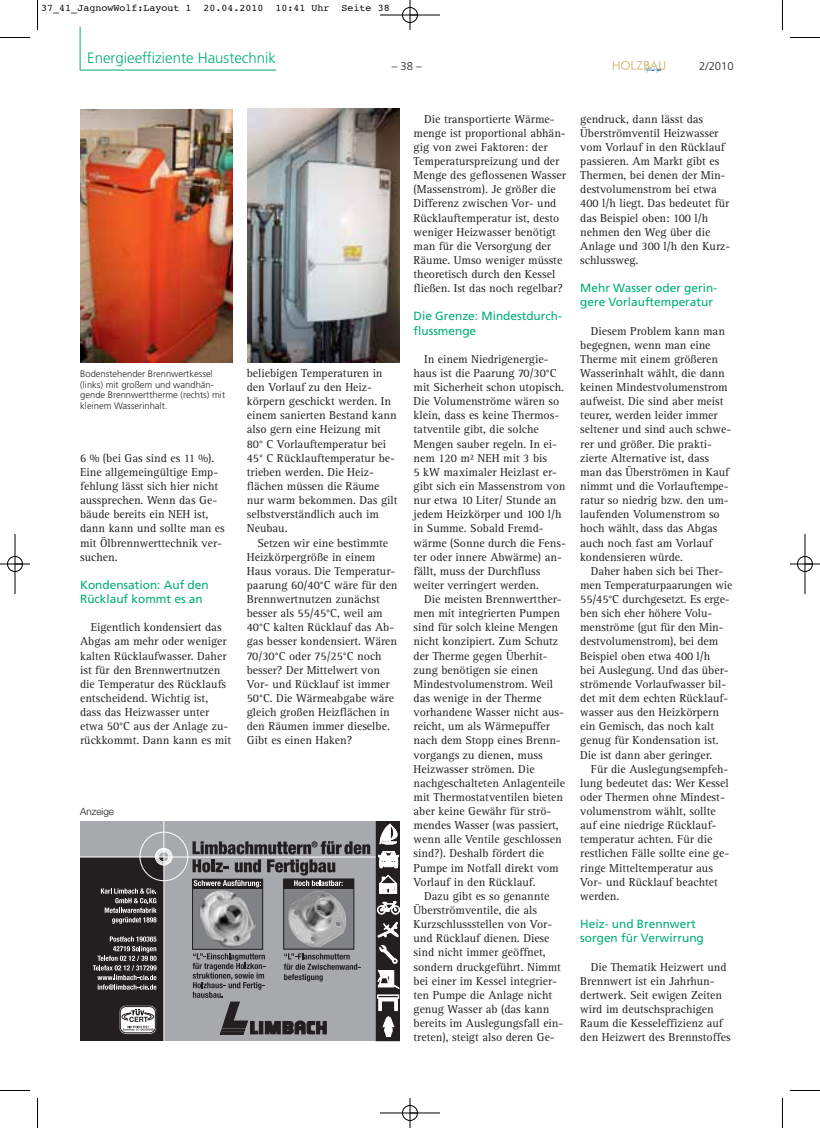
<style>
.page{position:relative;width:820px;height:1128px;background:#fff}
.page>*{position:absolute;margin:0;border:0;box-sizing:border-box;transform-origin:0 0}
.t1{font:300 15px "Frutiger";color:#00af73}
.t2{font:11.88px/14.1px "Rotis Serif";color:#231f20}
.t3{font:11.88px/14.1px "Frutiger";color:#00af73}
.t4{font:300 11.25px "Frutiger";color:#231f20}
.t5{font:10px "Courier";color:#000}
.t6{font:300 10px "Helvetica Neue";color:#231f20}
.t7{font:300 9.38px/10.6px "Frutiger";color:#231f20}
</style>
<div class="page">
<svg style="left:612px;top:61px;width:53px;height:12px"></svg>
<hr style="left:80px;top:27px;width:1px;height:43px;background:#00af73">
<hr style="left:80px;top:70px;width:196px;height:1px;background:#00af73">
<div style="left:80px;top:821px;width:319px;height:220px;background:#a7a9ac"></div>
<div style="left:80px;top:857px;width:84px;height:184px;background:#231f20"></div>
<hr style="left:163px;top:821px;width:1px;height:220px;background:#fff">
<div style="left:139px;top:831px;width:49px;height:50px;border:1px solid #fff;border-radius:50%"></div>
<div style="left:155px;top:848px;width:17px;height:17px;border:1px solid #fff;border-radius:50%"></div>
<div style="left:156px;top:849px;width:15px;height:15px;border:1px solid #fff;border-radius:50%"></div>
<div style="left:157px;top:850px;width:13px;height:13px;border:1px solid #fff;border-radius:50%"></div>
<div style="left:158px;top:851px;width:11px;height:11px;border:1px solid #fff;border-radius:50%"></div>
<hr style="left:80px;top:856px;width:319px;height:1px;background:#fff">
<svg style="left:93px;top:936px;width:63px;height:53px"></svg>
<svg style="left:101px;top:888px;width:56px;height:35px"></svg>
<div style="left:375px;top:821px;width:24px;height:220px;background:#231f20"></div>
<svg style="left:379px;top:823px;width:18px;height:22px"></svg>
<svg style="left:378px;top:851px;width:21px;height:17px"></svg>
<svg style="left:379px;top:875px;width:17px;height:18px"></svg>
<svg style="left:377px;top:901px;width:22px;height:13px"></svg>
<svg style="left:377px;top:921px;width:21px;height:16px"></svg>
<svg style="left:379px;top:945px;width:18px;height:18px"></svg>
<svg style="left:377px;top:970px;width:22px;height:18px"></svg>
<svg style="left:377px;top:994px;width:21px;height:16px"></svg>
<div style="left:377px;top:995px;width:21px;height:2px;border:1px solid #fff"></div>
<svg style="left:382px;top:1016px;width:12px;height:20px"></svg>
<div style="left:283px;top:878px;width:70px;height:71px;background:#808285"></div>
<img style="left:288px;top:890px;width:58px;height:57px">
<div style="left:283px;top:878px;width:71px;height:71px;border:1px solid #231f20"></div>
<div style="left:192px;top:879px;width:70px;height:70px;background:#808285"></div>
<div style="left:192px;top:878px;width:71px;height:71px;border:1px solid #231f20"></div>
<svg style="left:119px;top:1005px;width:37px;height:29px"></svg>
<div style="left:119px;top:1004px;width:38px;height:30px;border:1px solid #231f20;border-radius:7px"></div>
<div style="left:120px;top:1006px;width:35px;height:26px;border:1px solid #231f20;border-radius:6px"></div>
<svg style="left:122px;top:1008px;width:32px;height:23px"></svg>
<svg style="left:192px;top:953px;width:168px;height:81px"></svg>
<div style="left:192px;top:878px;width:70px;height:10px;background:#231f20"></div>
<div style="left:283px;top:878px;width:70px;height:10px;background:#231f20"></div>
<svg style="left:192px;top:841px;width:178px;height:46px"></svg>
<img style="left:200px;top:890px;width:56px;height:57px">
<img style="left:80px;top:109px;width:153px;height:254px">
<img style="left:247px;top:109px;width:152px;height:254px">
<hr style="left:37px;top:0;width:1px;height:30px;background:#000">
<hr style="left:0;top:37px;width:30px;height:1px;background:#000">
<hr style="left:781px;top:0;width:1px;height:30px;background:#000">
<hr style="left:789px;top:37px;width:30px;height:1px;background:#000">
<hr style="left:37px;top:1097px;width:1px;height:30px;background:#000">
<hr style="left:0;top:1090px;width:30px;height:1px;background:#000">
<hr style="left:781px;top:1097px;width:1px;height:30px;background:#000">
<hr style="left:789px;top:1090px;width:30px;height:1px;background:#000">
<hr style="left:380px;top:15px;width:60px;height:1px;background:#000">
<hr style="left:380px;top:1112px;width:60px;height:1px;background:#000">
<hr style="left:15px;top:534px;width:1px;height:60px;background:#000">
<hr style="left:804px;top:534px;width:1px;height:60px;background:#000">
<hr style="left:409px;top:0;width:1px;height:30px;background:#000">
<hr style="left:409px;top:1097px;width:1px;height:30px;background:#000">
<hr style="left:0;top:563px;width:30px;height:1px;background:#000">
<hr style="left:789px;top:563px;width:30px;height:1px;background:#000">
<div style="left:402px;top:7px;width:15px;height:16px;border:1px solid #000;border-radius:50%"></div>
<div style="left:402px;top:1105px;width:15px;height:15px;border:1px solid #000;border-radius:50%"></div>
<div style="left:7px;top:556px;width:16px;height:15px;border:1px solid #000;border-radius:50%"></div>
<div style="left:796px;top:556px;width:16px;height:15px;border:1px solid #000;border-radius:50%"></div>
<p class="t5" style="left:41px;top:4px;width:350px">37_41_JagnowWolf:Layout 1 20.04.2010 10:41 Uhr Seite 38</p>
<p class="t1" style="left:87px;top:52px;width:190px">Energieeffiziente Haustechnik</p>
<p class="t4" style="left:391px;top:61px;width:31px">–38–</p>
<p class="t4" style="left:699px;top:61px;width:36px">2/2010</p>
<p class="t7" style="left:80px;top:369px;width:146px">Bodenstehender Brennwertkessel (links) mit großem und wandhän&shy;gende Brennwerttherme (rechts) mit kleinem Wasserinhalt.</p>
<p class="t2" style="left:80px;top:452px;width:146px">6 % (bei Gas sind es 11 %).<br>Eine allgemeingültige Emp&shy;fehlung lässt sich hier nicht aussprechen. Wenn das Ge&shy;bäude bereits ein NEH ist, dann kann und sollte man es mit Ölbrennwerttechnik ver&shy;suchen.</p>
<p class="t3" style="left:80px;top:578px;width:130px">Kondensation: Auf den<br>Rücklauf kommt es an</p>
<p class="t2" style="left:80px;top:621px;width:153px;text-indent:11px">Eigentlich kondensiert das<br>Abgas am mehr oder weniger kalten Rücklaufwasser. Daher ist für den Brennwertnutzen die Temperatur des Rücklaufs entscheidend. Wichtig ist, dass das Heizwasser unter etwa 50°C aus der Anlage zu&shy;rückkommt. Dann kann es mit</p>
<p class="t6" style="left:80px;top:807px;width:36px">Anzeige</p>
<p class="t2" style="left:247px;top:367px;width:152px">beliebigen Temperaturen in den Vorlauf zu den Heiz - körpern geschickt werden. In einem sanierten Bestand kann also gern eine Heizung mit<br>80° C Vorlauftemperatur bei<br>45° C Rücklauftemperatur be&shy;trieben werden. Die Heiz - flächen müssen die Räume nur warm bekommen. Das gilt selbstverständlich auch im<br>Neubau.</p>
<p class="t2" style="left:247px;top:536px;width:152px;text-indent:11px">Setzen wir eine bestimmte<br>Heizkörpergröße in einem<br>Haus voraus. Die Temperatur&shy;paarung 60/40°C wäre für den<br>Brennwertnutzen zunächst besser als 55/45°C, weil am<br>40°C kalten Rücklauf das Ab&shy;gas besser kondensiert. Wären<br>70/30°C oder 75/25°C noch besser? Der Mittelwert von<br>Vor- und Rücklauf ist immer<br>50°C. Die Wärmeabgabe wäre gleich großen Heizflächen in den Räumen immer dieselbe.<br>Gibt es einen Haken?</p>
<p class="t2" style="left:413px;top:113px;width:154px;text-indent:11px">Die transportierte Wärme&shy;menge ist proportional abhän&shy;gig von zwei Faktoren: der<br>Temperaturspreizung und der<br>Menge des geflossenen Wasser (Massenstrom). Je größer die<br>Differenz zwischen Vor- und<br>Rücklauftemperatur ist, desto weniger Heizwasser benötigt man für die Versorgung der<br>Räume. Umso weniger müsste theoretisch durch den Kessel fließen. Ist das noch regelbar?</p>
<p class="t3" style="left:413px;top:310px;width:150px">Die Grenze: Mindestdurch&shy;flussmenge</p>
<p class="t2" style="left:413px;top:353px;width:154px;text-indent:11px">In einem Niedrigenergie&shy;haus ist die Paarung 70/30°C mit Sicherheit schon utopisch.<br>Die Volumenströme wären so klein, dass es keine Thermos - tatventile gibt, die solche<br>Men gen sauber regeln. In ei&shy;nem 120 m² NEH mit 3 bis<br>5 kW maximaler Heizlast er&shy;gibt sich ein Massenstrom von nur etwa 10 Liter/ Stunde an jedem Heizkörper und 100 l/h in Summe. Sobald Fremd&shy;wärme (Sonne durch die Fens - ter oder innere Abwärme) an&shy;fällt, muss der Durchfluss weiter verringert werden.</p>
<p class="t2" style="left:413px;top:593px;width:153px;text-indent:11px">Die meisten Brennwertther&shy;men mit integrierten Pumpen sind für solch kleine Mengen nicht konzipiert. Zum Schutz der Therme gegen Überhit&shy;zung benötigen sie einen<br>Mindestvolumenstrom. Weil das wenige in der Therme vorhandene Wasser nicht aus&shy;reicht, um als Wärmepuffer nach dem Stopp eines Brenn&shy;vorgangs zu dienen, muss<br>Heizwasser strömen. Die nachgeschalteten Anlagenteile mit Thermostatventilen bieten aber keine Gewähr für strö&shy;mendes Wasser (was passiert, wenn alle Ventile geschlossen sind?). Deshalb fördert die<br>Pumpe im Notfall direkt vom<br>Vorlauf in den Rücklauf.</p>
<p class="t2" style="left:413px;top:889px;width:151px;text-indent:11px">Dazu gibt es so genannte<br>Überströmventile, die als<br>Kurzschlussstellen von Vor&shy;und Rücklauf dienen. Diese sind nicht immer geöffnet, sondern druckgeführt. Nimmt bei einer im Kessel integrier&shy;ten Pumpe die Anlage nicht genug Wasser ab (das kann bereits im Auslegungsfall ein&shy;treten), steigt also deren Ge-</p>
<p class="t2" style="left:580px;top:113px;width:151px">gendruck, dann lässt das<br>Überströmventil Heizwasser vom Vorlauf in den Rücklauf passieren. Am Markt gibt es<br>Thermen, bei denen der Min&shy;destvolumenstrom bei etwa<br>400 l/h liegt. Das bedeutet für das Beispiel oben: 100 l/h nehmen den Weg über die<br>Anlage und 300 l/h den Kurz&shy;schlussweg.</p>
<p class="t3" style="left:580px;top:282px;width:138px">Mehr Wasser oder gerin&shy;gere Vorlauftemperatur</p>
<p class="t2" style="left:580px;top:324px;width:152px;text-indent:11px">Diesem Problem kann man begegnen, wenn man eine<br>Therme mit einem größeren<br>Wasserinhalt wählt, die dann keinen Mindestvolumenstrom aufweist. Die sind aber meist teurer, werden leider immer seltener und sind auch schwe&shy;rer und größer. Die prakti&shy;zierte Alternative ist, dass man das Überströmen in Kauf nimmt und die Vorlauftempe&shy;ratur so niedrig bzw. den um&shy;laufenden Volumenstrom so hoch wählt, dass das Abgas auch noch fast am Vorlauf kondensieren würde.</p>
<p class="t2" style="left:580px;top:565px;width:154px;text-indent:11px">Daher haben sich bei Ther&shy;men Temperaturpaarungen wie<br>55/45°C durchgesetzt. Es erge&shy;ben sich eher höhere Volu&shy;menströme (gut für den Min&shy;destvolumenstrom), bei dem<br>Beispiel oben etwa 400 l/h<br>bei Auslegung. Und das über&shy;strömende Vorlaufwasser bil&shy;det mit dem echten Rücklauf&shy;wasser aus den Heizkörpern ein Gemisch, das noch kalt genug für Kondensation ist.<br>Die ist dann aber geringer.</p>
<p class="t2" style="left:580px;top:762px;width:150px;text-indent:11px">Für die Auslegungsempfeh&shy;lung bedeutet das: Wer Kessel oder Thermen ohne Mindest&shy;volumenstrom wählt, sollte auf eine niedrige Rücklauf&shy;temperatur achten. Für die restlichen Fälle sollte eine ge&shy;ringe Mitteltemperatur aus<br>Vor- und Rücklauf beachtet werden.</p>
<p class="t3" style="left:580px;top:917px;width:125px">Heiz- und Brennwert sorgen für Verwirrung</p>
<p class="t2" style="left:580px;top:960px;width:152px;text-indent:11px">Die Thematik Heizwert und<br>Brennwert ist ein Jahrhun&shy;dertwerk. Seit ewigen Zeiten wird im deutschsprachigen<br>Raum die Kesseleffizienz auf den Heizwert des Brennstoffes</p>
</div>
